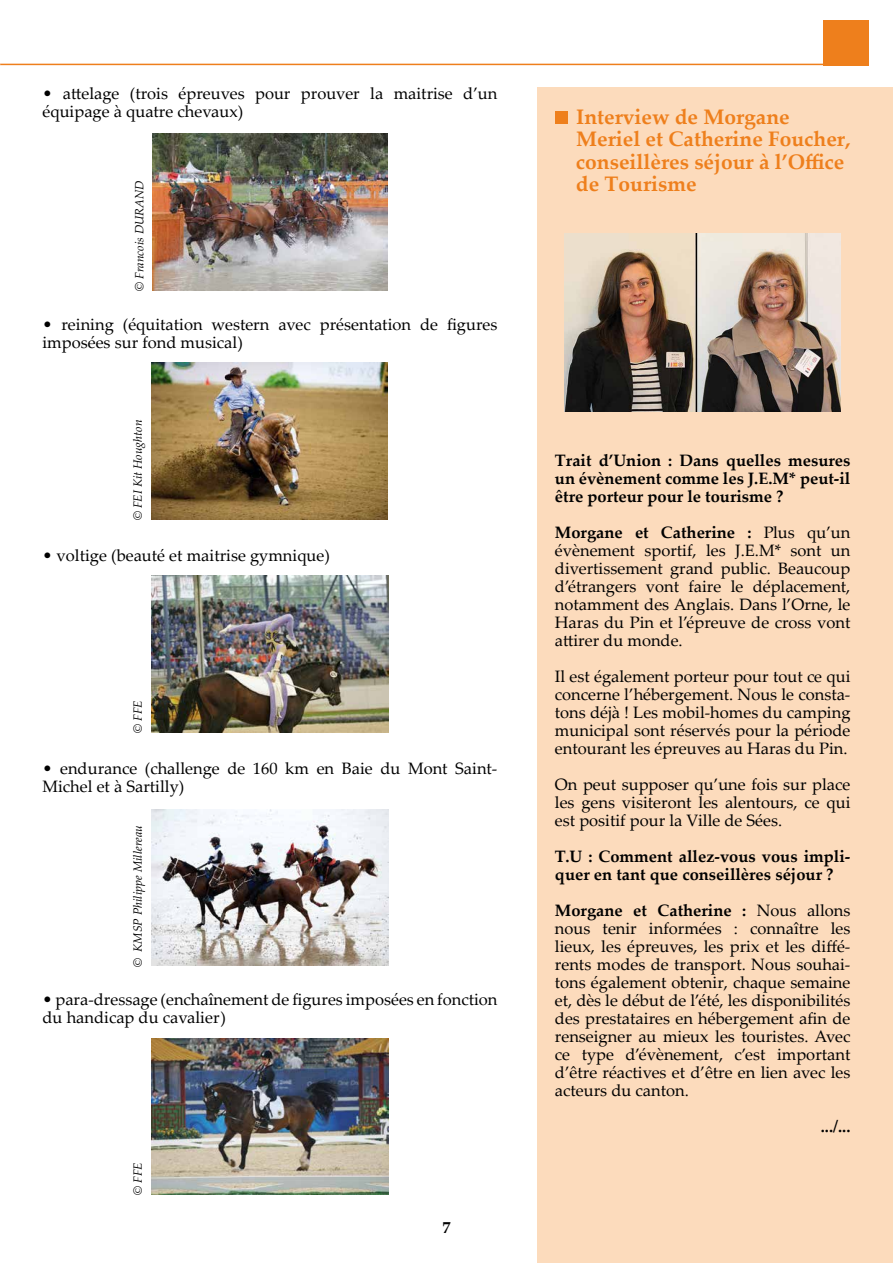
<style>
.page{position:relative;width:893px;height:1263px;background:#fff}
.page>*{position:absolute;margin:0;border:0;box-sizing:border-box;transform-origin:0 0}
.t1{font:700 21px/22.5px "Palatino Linotype";color:#ee7f1c}
.t2{font:16.5px/18px "Palatino Linotype";color:#000;text-align:justify}
.t3{font:700 16.5px/18px "Palatino Linotype";color:#000;text-align:justify}
.t4{font:italic 12px "Palatino Linotype";color:#000}
.s1{font-weight:700}
</style>
<div class="page">
<div style="left:824px;top:20px;width:45px;height:45px;background:#ee7f1c"></div>
<hr style="left:0;top:64px;width:825px;height:1px;background:#ee7f1c">
<div style="left:538px;top:87px;width:355px;height:1176px;background:#fcdbbc"></div>
<div style="left:555px;top:111px;width:13px;height:13px;background:#ee7f1c"></div>
<img style="left:151px;top:363px;width:237px;height:157px">
<img style="left:151px;top:576px;width:238px;height:157px">
<img style="left:151px;top:809px;width:238px;height:157px">
<img style="left:151px;top:1038px;width:238px;height:157px">
<img style="left:565px;top:233px;width:276px;height:179px">
<img style="left:152px;top:133px;width:236px;height:157px">
<p class="t2" style="left:43px;top:84px;width:456px">• attelage (trois épreuves pour prouver la maitrise d’un équipage à quatre chevaux)</p>
<p class="t4" style="left:131px;top:291px;width:112px;rotate:-90deg">© Francois DURAND</p>
<p class="t2" style="left:43px;top:315px;width:456px">• reining (équitation western avec présentation de figures imposées sur fond musical)</p>
<p class="t4" style="left:129px;top:520px;width:102px;rotate:-90deg">© FEI Kit Houghton</p>
<p class="t2" style="left:43px;top:546px;width:289px">• voltige (beauté et maitrise gymnique)</p>
<p class="t4" style="left:129px;top:733px;width:34px;rotate:-90deg">© FFE</p>
<p class="t2" style="left:43px;top:759px;width:456px">• endurance (challenge de 160 km en Baie du Mont Saint-<br>Michel et à Sartilly)</p>
<p class="t4" style="left:129px;top:967px;width:143px;rotate:-90deg">© KMSP Philippe Millereau</p>
<p class="t2" style="left:43px;top:990px;width:456px">• para-dressage (enchaînement de figures imposées en fonction du handicap du cavalier)</p>
<p class="t4" style="left:129px;top:1195px;width:34px;rotate:-90deg">© FFE</p>
<p class="t3" style="left:442px;top:1217px;width:10px">7</p>
<p class="t1" style="left:576px;top:105px;width:276px">Interview de Morgane<br>Meriel et Catherine Foucher, conseillères séjour à l’Office de Tourisme</p>
<p class="t3" style="left:555px;top:451px;width:297px">Trait d’Union : Dans quelles mesures un évènement comme les J.E.M* peut-il être porteur pour le tourisme ?</p>
<p class="t2" style="left:555px;top:523px;width:297px"><span class="s1">Morgane et Catherine :</span> Plus qu’un évènement sportif, les J.E.M* sont un divertissement grand public. Beaucoup d’étrangers vont faire le déplacement, notamment des Anglais. Dans l’Orne, le Haras du Pin et l’épreuve de cross vont attirer du monde.</p>
<p class="t2" style="left:555px;top:667px;width:297px">Il est également porteur pour tout ce qui concerne l’hébergement. Nous le consta&shy;tons déjà ! Les mobil-homes du camping municipal sont réservés pour la période entourant les épreuves au Haras du Pin.</p>
<p class="t2" style="left:555px;top:775px;width:297px">On peut supposer qu’une fois sur place les gens visiteront les alentours, ce qui est positif pour la Ville de Sées.</p>
<p class="t3" style="left:555px;top:847px;width:297px">T.U : Comment allez-vous vous impli&shy;quer en tant que conseillères séjour ?</p>
<p class="t2" style="left:555px;top:901px;width:297px"><span class="s1">Morgane et Catherine :</span> Nous allons nous tenir informées : connaître les lieux, les épreuves, les prix et les diffé&shy;rents modes de transport. Nous souhai&shy;tons également obtenir, chaque semaine et, dès le début de l’été, les disponibilités des prestataires en hébergement afin de renseigner au mieux les touristes. Avec ce type d’évènement, c’est important d’être réactives et d’être en lien avec les acteurs du canton.</p>
<p class="t3" style="left:821px;top:1117px;width:31px">.../...</p>
</div>
